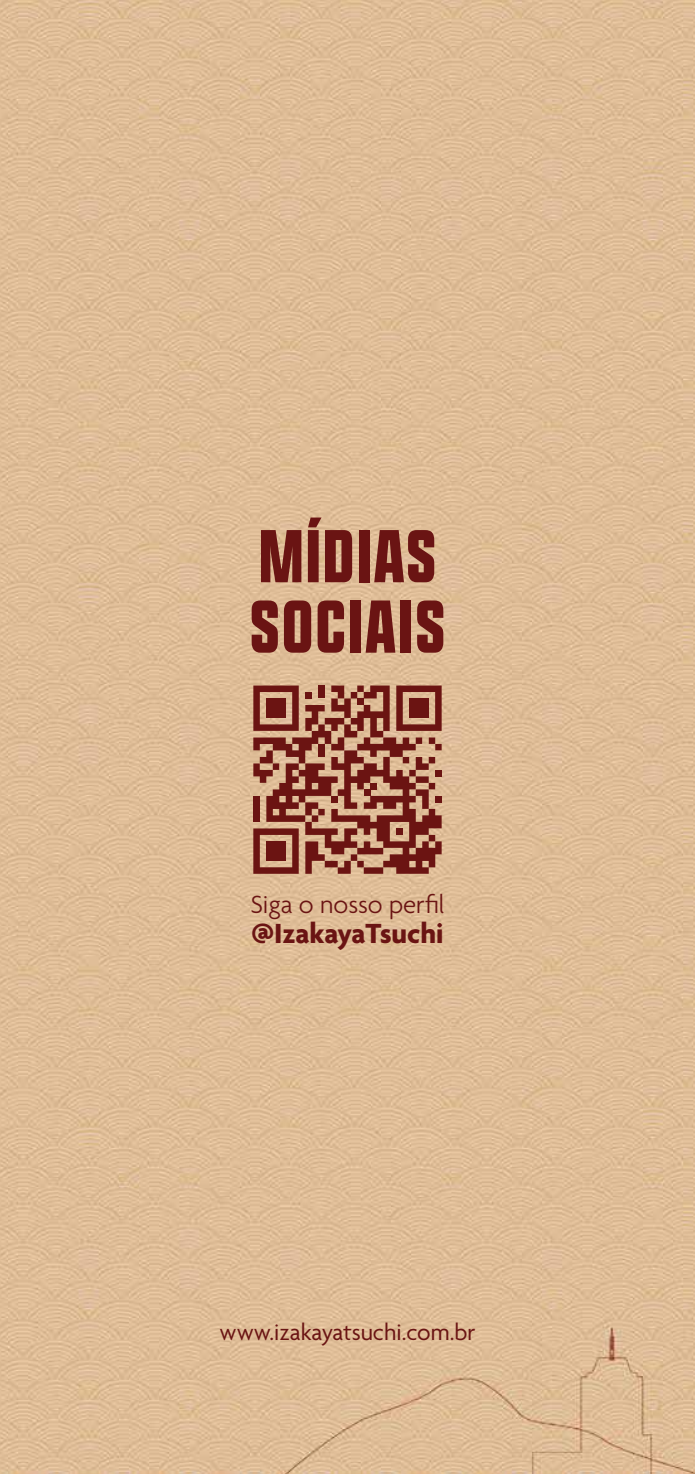
<style>
.page{position:relative;width:695px;height:1474px;background:#fff}
.page>*{position:absolute;margin:0;border:0;box-sizing:border-box;transform-origin:0 0}
.t1{font:700 80.33px/70.4px "Apotek Comp";letter-spacing:.03em;color:#6a1413}
.t2{font:700 29.93px "Agenda";color:#6a1413}
.t3{font:300 26.95px "Agenda";color:#6a1413}
.t4{font:24.5px "Agenda";color:#6a1413}
</style>
<div class="page">
<img style="left:0;top:0;width:694px;height:1473px">
<svg style="left:253px;top:685px;width:188px;height:188px;background:#a36652"></svg>
<div style="left:266px;top:698px;width:20px;height:20px;background:#6b1412"></div>
<div style="left:409px;top:698px;width:19px;height:20px;background:#6b1412"></div>
<div style="left:266px;top:841px;width:20px;height:19px;background:#6b1412"></div>
<div style="left:357px;top:698px;width:6px;height:7px;background:#6b1412"></div>
<h1 class="t1" style="left:250px;top:519px;width:196px">MÍDIAS<br>SOCIAIS</h1>
<p class="t3" style="left:250px;top:889px;width:196px">Siga o nosso perfil</p>
<p class="t2" style="left:251px;top:917px;width:194px">@IzakayaTsuchi</p>
<p class="t4" style="left:220px;top:1319px;width:257px">www.izakayatsuchi.com.br</p>
</div>
